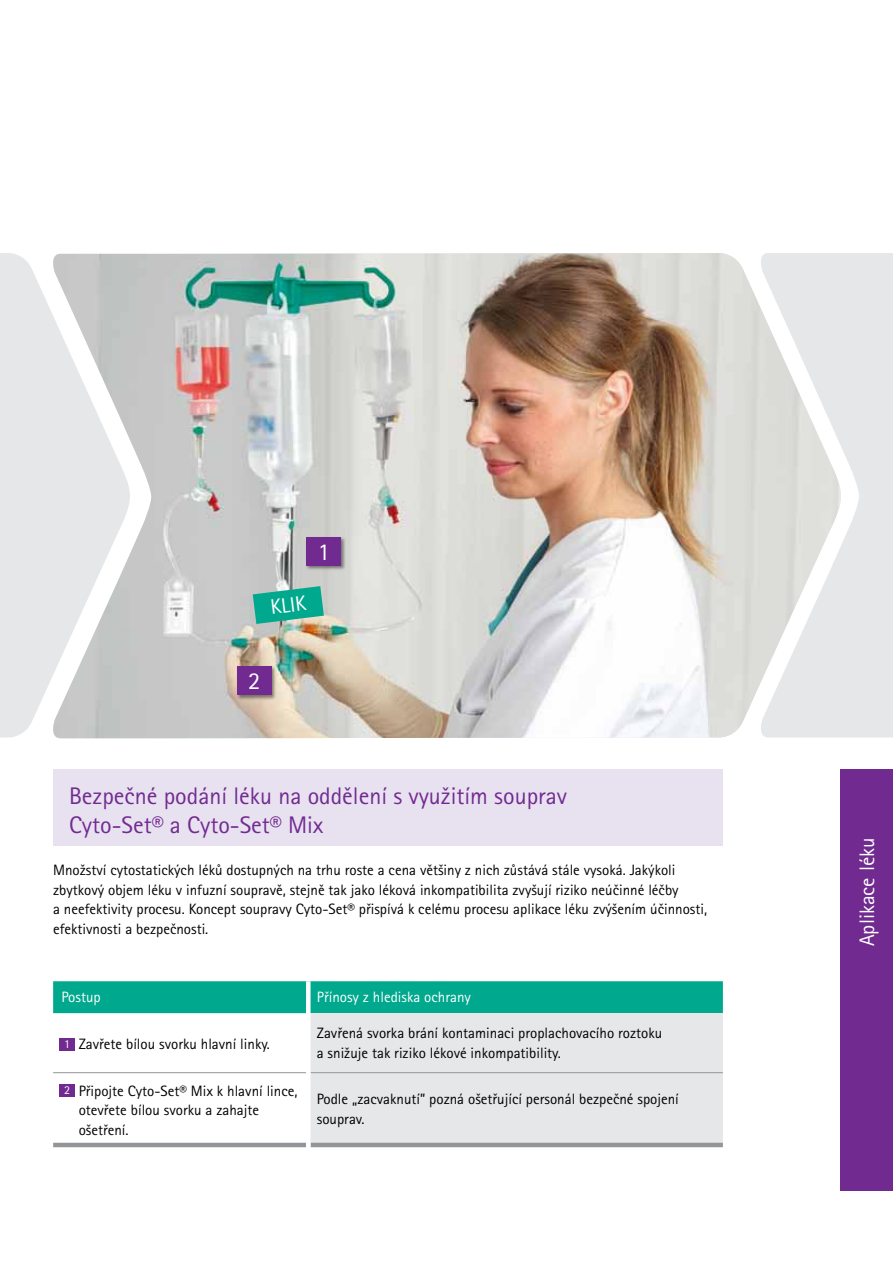
<style>
.page{position:relative;width:893px;height:1263px;background:#fff}
.page>*{position:absolute;margin:0;border:0;box-sizing:border-box;transform-origin:0 0}
.t1{font:24.3px "Rotis Sans Serif Pro";color:#fff}
.t2{font:24px/28.8px "Rotis Sans Serif Pro";color:#712b90}
.t3{font:21px "Rotis Sans Serif Pro";color:#fff}
.t4{font:15px/19.5px "Rotis Sans Serif Pro";color:#000}
.t5{font:15px "Rotis Sans Serif Pro";color:#fff}
.s1{font-size:12px;color:#fff}
</style>
<div class="page">
<img style="left:56px;top:253px;width:785px;height:485px">
<svg style="left:253px;top:586px;width:71px;height:38px;background:#34b19b"></svg>
<div style="left:53px;top:981px;width:670px;height:32px;background:#00a88e"></div>
<div style="left:311px;top:1013px;width:412px;height:130px;background:#e6e7e8"></div>
<hr style="left:53px;top:1072px;width:253px;height:1px;background:#939598">
<hr style="left:311px;top:1072px;width:412px;height:1px;background:#939598">
<div style="left:306px;top:981px;width:5px;height:32px;background:#fff"></div>
<hr style="left:53px;top:1143px;width:253px;height:4px;background:#939598">
<hr style="left:311px;top:1143px;width:412px;height:4px;background:#939598">
<div style="left:60px;top:1038px;width:15px;height:13px;background:#712b90"></div>
<div style="left:60px;top:1084px;width:15px;height:13px;background:#712b90"></div>
<svg style="left:0;top:253px;width:130px;height:484px;background:#e1e2e3"></svg>
<svg style="left:756px;top:253px;width:137px;height:484px;background:#e6e7e6"></svg>
<div style="left:306px;top:536px;width:40px;height:35px;background:#000;opacity:.45"></div>
<div style="left:307px;top:537px;width:34px;height:29px;background:#712b90"></div>
<div style="left:236px;top:665px;width:41px;height:36px;background:#000;opacity:.45"></div>
<div style="left:237px;top:666px;width:34px;height:29px;background:#712b90"></div>
<div style="left:53px;top:770px;width:670px;height:76px;background:#e8e1f0"></div>
<div style="left:841px;top:770px;width:52px;height:421px;background:#712b90"></div>
<h1 class="t1" style="left:318px;top:537px;width:14px">1</h1>
<h3 class="t3" style="left:269px;top:595px;width:37px;rotate:-7deg">KliK</h3>
<h1 class="t1" style="left:248px;top:667px;width:14px">2</h1>
<h2 class="t2" style="left:69px;top:782px;width:500px">Bezpečné podání léku na oddělení s využitím souprav<br>Cyto-Set® a Cyto-Set® M ix</h2>
<p class="t4" style="left:53px;top:860px;width:655px">M nožství cytostatických léků dostupných na trhu roste a cena většiny z nich zůstává stále vysoká. Jakýkoli zbytkový objem léku v infuzní soupravě, stejně tak jako léková inkompatibilita zvyšují riziko neúčinné léčby<br>a neefektivity procesu. Koncept soupravy Cyto-Set® přispívá k celému procesu aplikace léku zvýšením účinnosti, efektivnosti a bezpečnosti.</p>
<p class="t5" style="left:62px;top:988px;width:41px">Postup</p>
<p class="t5" style="left:317px;top:988px;width:156px">Přínosy z hlediska ochrany</p>
<p class="t4" style="left:64px;top:1034px;width:207px"><span class="s1">1</span> Zavřete bílou svorku hlavní linky.</p>
<p class="t4" style="left:317px;top:1024px;width:347px">Zavřená svorka brání kontaminaci proplachovacího roztoku a snižuje tak riziko lékové inkompatibility.</p>
<p class="t4" style="left:79px;top:1081px;width:220px;text-indent:-14px"><span class="s1">2</span> Připojte Cyto-Set® M ix k hlavní lince, otevřete bílou svorku a zahajte ošetření.</p>
<p class="t4" style="left:317px;top:1089px;width:364px">Podle „zacvaknutí” pozná ošetřující personál bezpečné spojení souprav.</p>
<h3 class="t3" style="left:855px;top:946px;width:110px;rotate:-90deg">Aplikace léku</h3>
</div>
